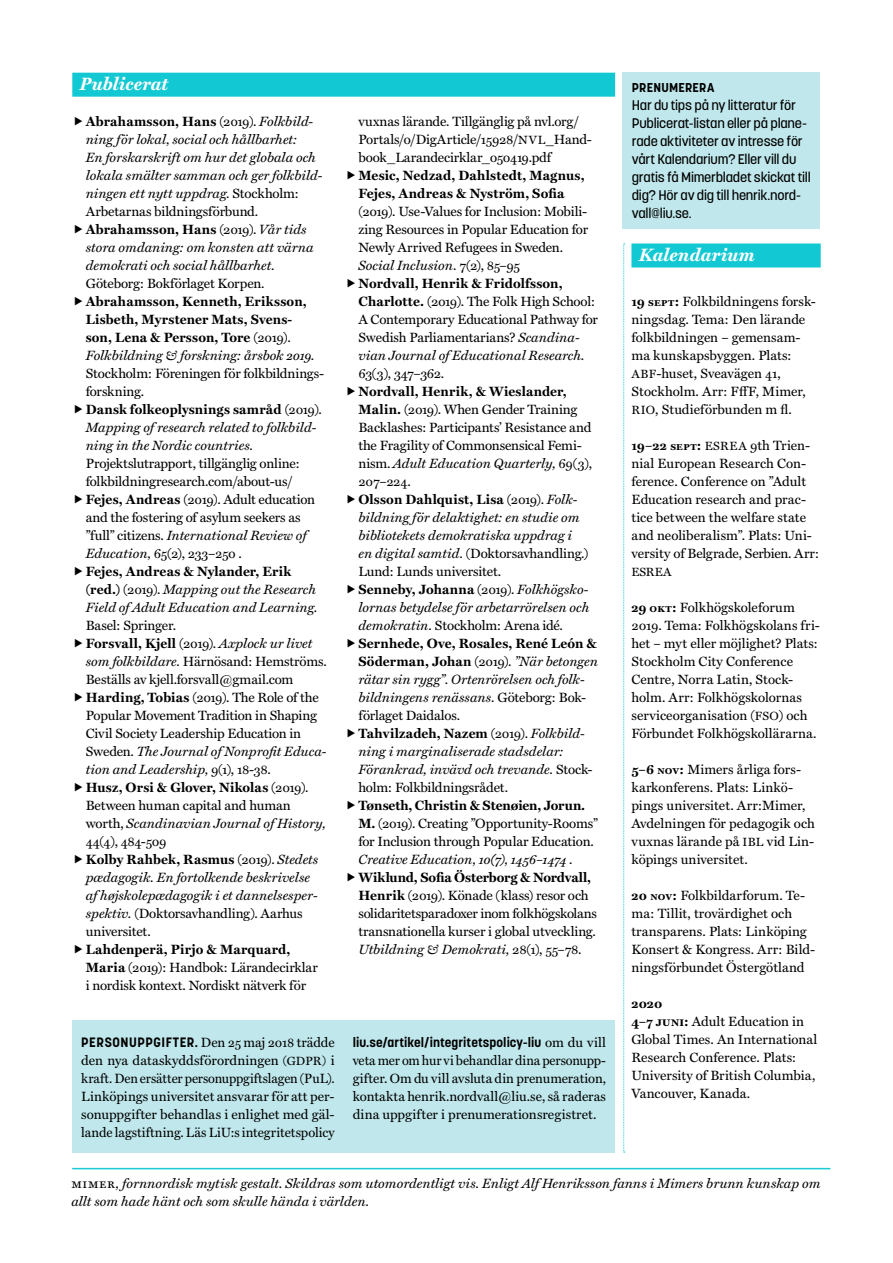
<style>
.page{position:relative;width:893px;height:1263px;background:#fff}
.page>*{position:absolute;margin:0;border:0;box-sizing:border-box;transform-origin:0 0}
.Rubrik_liten_fet{font:italic 700 18px "Miller Text";letter-spacing:.005em;color:#fff}
.Bröd_sans{font:500 13.8px/18px "Korolev Li U";letter-spacing:-.02em;color:#000}
.Bröd{font:13.5px/18px "Miller Text";color:#000}
.Bröd_indrag{font:italic 13.5px/18px "Miller Text";color:#000}
.Bröd-2{font:700 13.5px/18px "Miller Text";letter-spacing:.015em;color:#000}
.Bröd-3{font:13.5px/18px "Miller Text";color:#000;text-align:justify;scale:.96 1}
.Bröd-4{font:13.5px/18px "Miller Text";letter-spacing:-.02em;color:#000}
.Bröd-5{font:700 13.2px "Korolev Li U";letter-spacing:.005em;color:#000}
.Bröd_sans-2{font:700 12.75px "Korolev Li U";letter-spacing:.015em;color:#000}
.Bröd-6{font:12px "Miller Text";letter-spacing:.015em;color:#000}
.s1{font-weight:700;font-style:normal}
.s2{font-style:normal}
.s3{font-weight:400}
.s4{font-weight:400;font-style:italic}
.s5{font-weight:700}
.s6{font-style:italic}
.s7{font-size:12px}
.s8{font-family:"Korolev Li U";font-weight:700}
.s9{font-family:"Miller Text";font-weight:400;font-size:13.5px}
.s10{font-weight:700;font-size:12px}
</style>
<div class="page">
<hr style="left:72px;top:1168px;width:758px;height:1px;background:#12c9d3">
<div style="left:72px;top:73px;width:543px;height:24px;background:#12c9d3"></div>
<div style="left:631px;top:243px;width:190px;height:24px;background:#12c9d3"></div>
<svg style="left:623px;top:243px;width:2px;height:910px"></svg>
<div style="left:72px;top:1020px;width:543px;height:132px;background:#c0e8ec"></div>
<div style="left:623px;top:72px;width:197px;height:157px;background:#c0e8ec"></div>
<p class="Rubrik_liten_fet" style="left:80px;top:70px;width:90px">Publicerat</p>
<p class="Bröd_indrag" style="left:86px;top:112px;width:238px"><span class="s1">Abrahamsson, Hans</span> <span class="s2">(2019).</span> Folkbild&shy;ning för lokal, social och hållbarhet:<br>En forskarskrift om hur det globala och lokala smälter samman och ger folkbild&shy;ningen ett nytt uppdrag. <span class="s2">Stockholm:<br>Arbetarnas bildningsförbund.</span></p>
<p class="Bröd_indrag" style="left:86px;top:220px;width:229px"><span class="s1">Abrahamsson, Hans</span> <span class="s2">(2019).</span> Vår tids stora omdaning: om konsten att värna demokrati och social hållbarhet.<br><span class="s2">Göteborg: Bokförlaget Korpen.</span></p>
<p class="Bröd-2" style="left:86px;top:292px;width:240px">Abrahamsson, Kenneth, Eriksson,<br>Lisbeth, Myrstener Mats, Svens-<br>son, Lena &amp; Persson, Tore <span class="s3">(2019).<br></span><span class="s4">Folkbildning &amp; forskning: årsbok 2019.<br></span><span class="s3">Stockholm: Föreningen för folkbildnings&shy;forskning.</span></p>
<p class="Bröd" style="left:86px;top:400px;width:238px"><span class="s5">Dansk folkeoplysnings samråd</span> (2019).<br><span class="s6">Mapping of research related to folkbild&shy;ning in the Nordic countries.<br></span>Projektslutrapport, tillgänglig online: folkbildningresearch.com/about-us/</p>
<p class="Bröd-4" style="left:86px;top:490px;width:231px"><span class="s5">Fejes, Andreas</span> (2019). Adult education and the fostering of asylum seekers as ”full” citizens. <span class="s6">International Review of Education,</span> 65(2), 233–250 .</p>
<p class="Bröd_indrag" style="left:86px;top:562px;width:233px"><span class="s1">Fejes, Andreas &amp; Nylander, Erik (red.)</span> <span class="s2">(2019).</span> Mapping out the Research<br>Field of Adult Education and Learning.<br><span class="s2">Basel: Springer.</span></p>
<p class="Bröd" style="left:86px;top:634px;width:243px"><span class="s5">Forsvall, Kjell</span> (2019). <span class="s6">Axplock ur livet som folkbildare.</span> Härnösand: Hemströms.<br>Beställs av kjell.forsvall@gmail.com</p>
<p class="Bröd" style="left:86px;top:688px;width:242px"><span class="s5">Harding, Tobias</span> (2019). The Role of the Popular Movement Tradition in Shaping Civil Society Leadership Education in Sweden. <span class="s6">The Journal of Nonprofit Educa&shy;tion and Leadership,</span> 9(1), 18-38.</p>
<p class="Bröd" style="left:86px;top:778px;width:241px"><span class="s5">Husz, Orsi &amp; Glover, Nikolas</span> (2019).<br>Between human capital and human worth, <span class="s6">Scandinavian Journal of History,<br></span>44(4), 484-509</p>
<p class="Bröd_indrag" style="left:86px;top:850px;width:234px"><span class="s1">Kolby Rahbek, Rasmus</span> <span class="s2">(2019).</span> Stedets pædagogik. En fortolkende beskrivelse af højskolepædagogik i et dannelsesper&shy;spektiv. <span class="s2">(Doktorsavhandling). Aarhus universitet.</span></p>
<p class="Bröd" style="left:86px;top:940px;width:234px"><span class="s5">Lahdenperä, Pirjo &amp; Marquard,<br>Maria</span> (2019): Handbok: Lärandecirklar i nordisk kontext. Nordiskt nätverk för</p>
<p class="Bröd" style="left:358px;top:112px;width:235px">vuxnas lärande. Tillgänglig på nvl.org/<br>Portals/0/DigArticle/15928/<span class="s7">NVL</span>_Hand&shy;book_Larandecirklar_050419.pdf</p>
<p class="Bröd" style="left:358px;top:166px;width:231px"><span class="s5">Mesic, Nedzad, Dahlstedt, Magnus, Fejes, Andreas &amp; Nyström, Sofia </span>(2019). Use-Values for Inclusion: Mobili&shy;zing Resources in Popular Education for Newly Arrived Refugees in Sweden.<br><span class="s6">Social Inclusion.</span> 7(2), 85–95</p>
<p class="Bröd" style="left:358px;top:274px;width:241px"><span class="s5">Nordvall, Henrik &amp; Fridolfsson, Charlotte.</span> (2019). The Folk High School:<br>A Contemporary Educational Pathway for Swedish Parliamentarians? <span class="s6">Scandina&shy;vian Journal of Educational Research.<br></span>63(3), 347–362.</p>
<p class="Bröd" style="left:358px;top:382px;width:235px"><span class="s5">Nordvall, Henrik, &amp; Wieslander, Malin.</span> (2019). When Gender Training Backlashes: Participants’ Resistance and the Fragility of Commonsensical Femi&shy;nism. <span class="s6">Adult Education Quarterly,</span> 69(3), 207–224.</p>
<p class="Bröd_indrag" style="left:358px;top:490px;width:232px"><span class="s1">Olsson Dahlquist, Lisa</span> <span class="s2">(2019).</span> Folk&shy;bildning för delaktighet: en studie om bibliotekets demokratiska uppdrag i en digital samtid. <span class="s2">(Doktorsavhandling.)<br>Lund: Lunds universitet.</span></p>
<p class="Bröd_indrag" style="left:358px;top:580px;width:232px;text-align:justify"><span class="s1">Senneby, Johanna</span> <span class="s2">(2019).</span> Folkhögsko&shy;lornas betydelse för arbetarrörelsen och demokratin. <span class="s2">Stockholm: Arena idé.</span></p>
<p class="Bröd_indrag" style="left:358px;top:634px;width:241px"><span class="s1">Sernhede, Ove, Rosales, René León &amp; Söderman, Johan</span> <span class="s2">(2019).</span> ”När betongen rätar sin rygg”. Ortenrörelsen och folk&shy;bildningens renässans. <span class="s2">Göteborg: Bok&shy;förlaget Daidalos.</span></p>
<p class="Bröd_indrag" style="left:358px;top:724px;width:236px"><span class="s1">Tahvilzadeh, Nazem</span> <span class="s2">(2019).</span> Folkbild&shy;ning i marginaliserade stadsdelar:<br>Förankrad, invävd och trevande. <span class="s2">Stock&shy;holm: Folkbildningsrådet.</span></p>
<p class="Bröd" style="left:358px;top:796px;width:241px"><span class="s5">Tønseth, Christin &amp; Stenøien, Jorun.<br>M.</span> (2019). Creating ”Opportunity-Rooms” for Inclusion through Popular Education.<br><span class="s6">Creative Education, 10(7), 1456–1474 .</span></p>
<p class="Bröd" style="left:358px;top:868px;width:240px"><span class="s5">Wiklund, Sofia Österborg &amp; Nordvall, Henrik</span> (2019). Könade (klass) resor och solidaritetsparadoxer inom folkhögskolans transnationella kurser i global utveckling.<br><span class="s6">Utbildning &amp; Demokrati,</span> 28(1), 55–78.</p>
<p class="Bröd" style="left:81px;top:1032px;width:255px;text-align:justify"><span class="s8">PERSONUPPGIFTER.</span> Den 25 maj 2018 trädde den nya dataskyddsförordningen <span class="s7">(GDPR)</span> i kraft. Den ersätter personuppgiftslagen (PuL).</p>
<p class="Bröd" style="left:81px;top:1086px;width:255px;text-align:justify">Linköpings universitet ansvarar för att per&shy;sonuppgifter behandlas i enlighet med gäl&shy;lande lagstiftning. Läs LiU:s integritetspolicy</p>
<p class="Bröd-5" style="left:353px;top:1034px;width:255px">liu.se/artikel/integritetspolicy-liu <span class="s9">om du vill</span></p>
<p class="Bröd-3" style="left:353px;top:1050px;width:265px">veta mer om hur vi behandlar dina personupp&shy;gifter. Om du vill avsluta din prenumeration, kontakta henrik.nordvall@liu.se, så raderas dina uppgifter i prenumerationsregistret.</p>
<p class="Bröd_sans-2" style="left:632px;top:79px;width:84px">PRENUMERERA</p>
<p class="Bröd_sans" style="left:632px;top:96px;width:180px">Har du tips på ny litteratur för<br>Publicerat-listan eller på plane&shy;rade aktiviteter av intresse för vårt Kalendarium? Eller vill du gratis få Mimerbladet skickat till dig? Hör av dig till henrik.nord&shy;vall@liu.se.</p>
<p class="Rubrik_liten_fet" style="left:639px;top:240px;width:117px">Kalendarium</p>
<p class="Bröd" style="left:631px;top:292px;width:186px"><span class="s5">19</span> <span class="s10">SEPT</span><span class="s5">:</span> Folkbildningens forsk&shy;ningsdag. Tema: Den lärande folkbildningen – gemensam&shy;ma kunskapsbyggen. Plats:<br><span class="s7">ABF</span>-huset, Sveavägen 41,<br>Stockholm. Arr: FffF, Mimer,<br><span class="s7">R IO</span>, Studieförbunden m fl.</p>
<p class="Bröd" style="left:631px;top:436px;width:189px"><span class="s5">19–22</span> <span class="s10">SEPT</span><span class="s5">:</span> <span class="s7">ESREA</span> 9th Trien&shy;nial European Research Con&shy;ference. Conference on ”Adult<br>Education research and prac&shy;tice between the welfare state and neoliberalism”. Plats: Uni&shy;versity of Belgrade, Serbien. Arr:</p>
<p class="Bröd-6" style="left:631px;top:563px;width:42px">ESREA</p>
<p class="Bröd" style="left:631px;top:598px;width:190px"><span class="s5">29</span> <span class="s10">OKT</span><span class="s5">:</span> Folkhögskoleforum<br>2019. Tema: Folkhögskolans fri&shy;het – myt eller möjlighet? Plats:<br>Stockholm City Conference<br>Centre, Norra Latin, Stock&shy;holm. Arr: Folkhögskolornas serviceorganisation (<span class="s7">FSO</span>) och<br>Förbundet Folkhögskollärarna.</p>
<p class="Bröd" style="left:631px;top:760px;width:185px"><span class="s5">5–6</span> <span class="s10">NOV</span><span class="s5">:</span> Mimers årliga fors&shy;karkonferens. Plats: Linkö&shy;pings universitet. Arr:Mimer,<br>Avdelningen för pedagogik och vuxnas lärande på <span class="s7">IBL</span> vid Lin&shy;köpings universitet.</p>
<p class="Bröd" style="left:631px;top:886px;width:185px"><span class="s5">20</span> <span class="s10">NOV</span><span class="s5">:</span> Folkbildarforum. Te&shy;ma: Tillit, trovärdighet och transparens. Plats: Linköping<br>Konsert &amp; Kongress. Arr: Bild&shy;ningsförbundet Östergötland</p>
<p class="Bröd-2" style="left:631px;top:994px;width:32px">2020</p>
<p class="Bröd" style="left:631px;top:1012px;width:187px"><span class="s5">4–7 Juni:</span> Adult Education in<br>Global Times. An International<br>Research Conference. Plats:<br>University of British Columbia,<br>Vancouver, Kanada.</p>
<p class="Bröd_indrag" style="left:71px;top:1174px;width:751px"><span class="s2">mimer</span>, fornnordisk mytisk gestalt. Skildras som utomordentligt vis. Enligt Alf Henriksson fanns i Mimers brunn kunskap om allt som hade hänt och som skulle hända i världen.</p>
</div>
